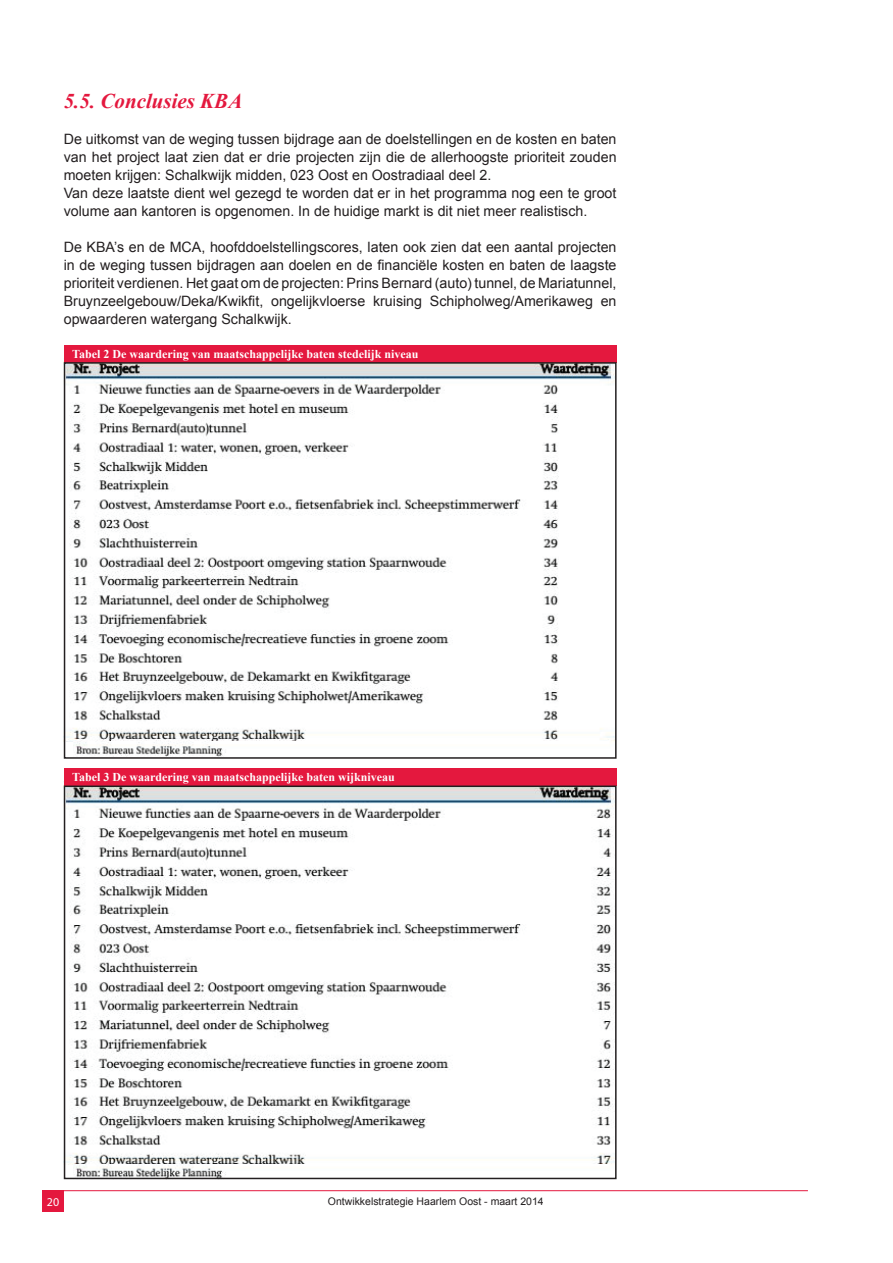
<style>
.page{position:relative;width:893px;height:1263px;background:#fff}
.page>*{position:absolute;margin:0;border:0;box-sizing:border-box;transform-origin:0 0}
.t1{font:italic 700 21px "Times New Roman";color:#e4183e}
.t2{font:14.25px/18px "Arial";color:#231f20}
.t3{font:700 12px "Times New Roman";color:#fff}
.t4{font:12px "Myriad Pro";color:#fff}
.t5{font:10.5px "Arial";color:#231f20}
</style>
<div class="page">
<hr style="left:43px;top:1190px;width:765px;height:1px;background:#e4183e">
<div style="left:43px;top:1191px;width:21px;height:21px;background:#e4183e"></div>
<img style="left:67px;top:365px;width:547px;height:377px">
<img style="left:67px;top:788px;width:547px;height:376px">
<img style="left:73px;top:742px;width:153px;height:14px">
<img style="left:73px;top:1164px;width:544px;height:16px">
<div style="left:64px;top:345px;width:553px;height:17px;background:#e4183e"></div>
<div style="left:64px;top:768px;width:553px;height:17px;background:#e4183e"></div>
<div style="left:64px;top:362px;width:553px;height:397px;border:2px solid #231f20"></div>
<div style="left:64px;top:785px;width:553px;height:394px;border:2px solid #231f20"></div>
<h1 class="t1" style="left:64px;top:86px;width:180px">5.5. Conclusies KBA</h1>
<p class="t2" style="left:64px;top:130px;width:554px">De uitkomst van de weging tussen bijdrage aan de doelstellingen en de kosten en baten van het project laat zien dat er drie projecten zijn die de allerhoogste prioriteit zouden moeten krijgen: Schalkwijk midden, 023 Oost en Oostradiaal deel 2.<br>Van deze laatste dient wel gezegd te worden dat er in het programma nog een te groot volume aan kantoren is opgenomen. In de huidige markt is dit niet meer realistisch.</p>
<p class="t2" style="left:64px;top:238px;width:554px;text-align:justify">De KBA’s en de MCA, hoofddoelstellingscores, laten ook zien dat een aantal projecten in de weging tussen bijdragen aan doelen en de financiële kosten en baten de laagste prioriteit verdienen. Het gaat om de projecten: Prins Bernard (auto) tunnel, de Mariatunnel, Bruynzeelgebouw/Deka/Kwikfit, ongelijkvloerse kruising Schipholweg/Amerikaweg en opwaarderen watergang Schalkwijk.</p>
<p class="t3" style="left:72px;top:345px;width:348px">Tabel 2 De waardering van maatschappelijke baten stedelijk niveau</p>
<p class="t3" style="left:72px;top:769px;width:324px">Tabel 3 De waardering van maatschappelijke baten wijkniveau</p>
<p class="t4" style="left:47px;top:1194px;width:14px">20</p>
<p class="t5" style="left:328px;top:1194px;width:217px">Ontwikkelstrategie Haarlem Oost - maart 2014</p>
</div>
